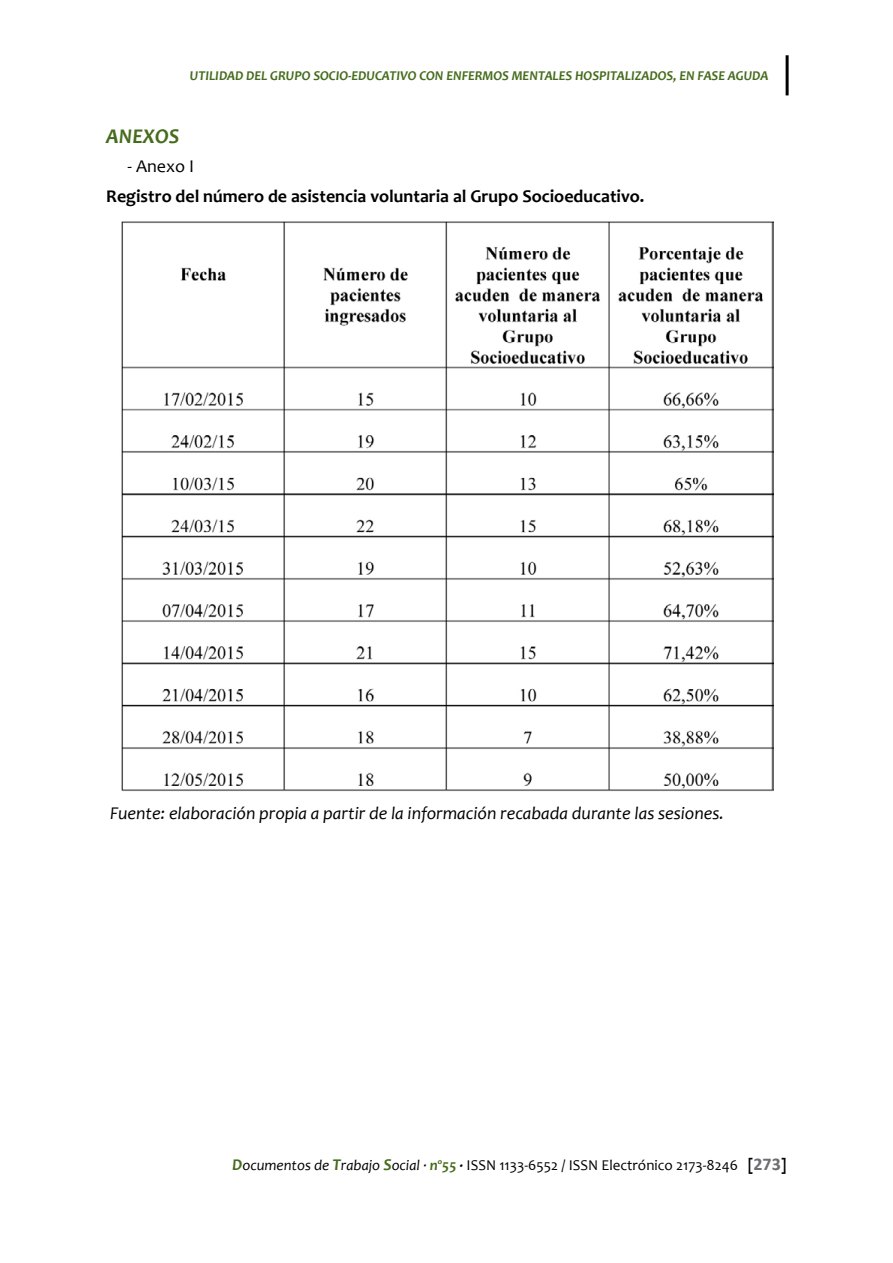
<style>
.page{position:relative;width:893px;height:1263px;background:#fff}
.page>*{position:absolute;margin:0;border:0;box-sizing:border-box;transform-origin:0 0}
.t1{font:italic 700 21px "Candara";color:#456c1c}
.t2{font:italic 18px "Candara";color:#000}
.t3{font:700 18px "Candara";color:#000}
.t4{font:18px "Candara";color:#000}
.t5{font:15px "Candara";color:#000}
.t6{font:italic 700 13.5px "Candara";letter-spacing:-.005em;color:#456c1c}
.s1{font-weight:700;font-style:italic;font-size:16.5px;color:#456c1c}
.s2{font-style:italic}
.s3{font-weight:700;font-style:italic;color:#456c1c}
.s4{font-weight:700;font-style:italic}
.s5{font-weight:700;font-size:16.5px}
.s6{font-family:"Calibri";font-weight:700;font-size:18px;color:#6d6e71}
</style>
<div class="page">
<hr style="left:786px;top:55px;width:3px;height:40px;background:#000">
<img style="left:121px;top:221px;width:653px;height:570px">
<p class="t6" style="left:190px;top:67px;width:580px">UTILIDAD DEL GRUPO SOCIO-EDUCATIVO CON ENFERMOS MENTALES HOSPITALIZADOS, EN FASE AGUDA</p>
<h1 class="t1" style="left:106px;top:123px;width:75px">ANEXOS</h1>
<h2 class="t4" style="left:128px;top:155px;width:68px">- Anexo I</h2>
<h2 class="t3" style="left:106px;top:185px;width:540px">Registro del número de asistencia voluntaria al Grupo Socioeducativo.</h2>
<h2 class="t2" style="left:110px;top:802px;width:615px">Fuente: elaboración propia a partir de la información recabada durante las sesiones.</h2>
<p class="t5" style="left:232px;top:1156px;width:556px"><span class="s1">D</span><span class="s2">ocumentos de</span> <span class="s1">T</span><span class="s2">rabajo</span> <span class="s1">S</span><span class="s2">ocial ·</span> <span class="s3">nº55</span> <span class="s4">·</span> ISSN 1133-6552 / ISSN Electrónico 2173-8246 <span class="s5">[</span><span class="s6">273</span><span class="s5">]</span></p>
</div>
